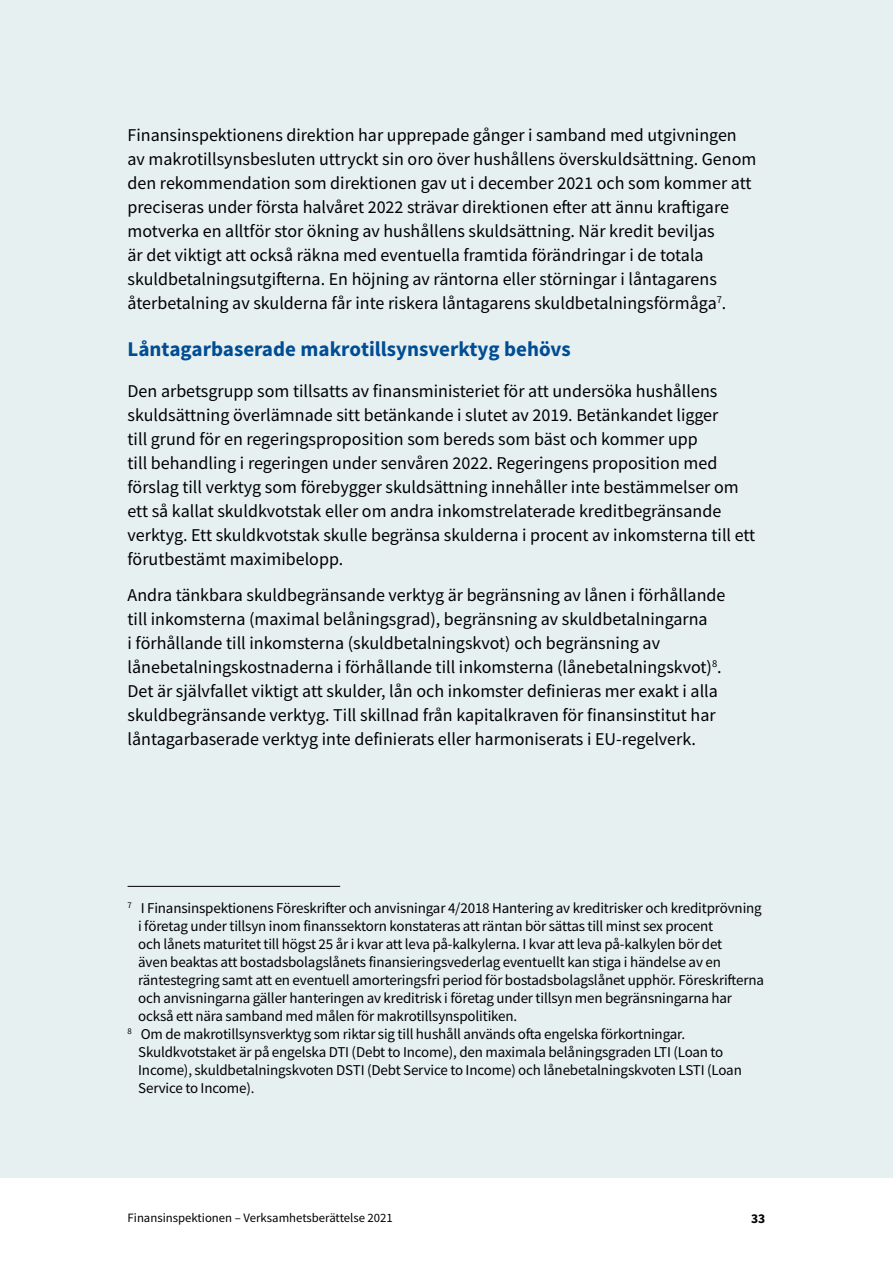
<style>
.page{position:relative;width:893px;height:1263px;background:#fff}
.page>*{position:absolute;margin:0;border:0;box-sizing:border-box;transform-origin:0 0}
.Otsikko_2{font:700 21px "Source Sans Pro";color:#004d93}
.Leipäteksti{font:18px/24px "Source Sans Pro";color:#000}
.ALAVIITE{font:15px/18px "Source Sans Pro";letter-spacing:-.01em;color:#000}
.t1{font:700 13.5px "Source Sans Pro";color:#000}
.t2{font:12.75px "Source Sans Pro";color:#000}
</style>
<div class="page">
<div style="left:0;top:0;width:893px;height:1178px;background:#e6f0f1"></div>
<hr style="left:128px;top:886px;width:212px;height:1px;background:#000">
<p class="Leipäteksti" style="left:128px;top:123px;width:630px">Finansinspektionens direktion har upprepade gånger i samband med utgivningen av makrotillsynsbesluten uttryckt sin oro över hushållens överskuldsättning. Genom den rekommendation som direktionen gav ut i december 2021 och som kommer att preciseras under första halvåret 2022 strävar direktionen efter att ännu kraftigare motverka en alltför stor ökning av hushållens skuldsättning. När kredit beviljas<br>är det viktigt att också räkna med eventuella framtida förändringar i de totala skuldbetalningsutgifterna. En höjning av räntorna eller störningar i låntagarens återbetalning av skulderna får inte riskera låntagarens skuldbetalningsförmåga<sup>7</sup>.</p>
<h2 class="Otsikko_2" style="left:128px;top:335px;width:445px">Låntagarbaserade makrotillsynsverktyg behövs</h2>
<p class="Leipäteksti" style="left:128px;top:378px;width:629px">Den arbetsgrupp som tillsatts av finansministeriet för att undersöka hushållens skuldsättning överlämnade sitt betänkande i slutet av 2019. Betänkandet ligger<br>till grund för en regeringsproposition som bereds som bäst och kommer upp<br>till behandling i regeringen under senvåren 2022. Regeringens proposition med förslag till verktyg som förebygger skuldsättning innehåller inte bestämmelser om ett så kallat skuldkvotstak eller om andra inkomstrelaterade kreditbegränsande verktyg. Ett skuldkvotstak skulle begränsa skulderna i procent av inkomsterna till ett förutbestämt maximibelopp.</p>
<p class="Leipäteksti" style="left:128px;top:583px;width:599px">Andra tänkbara skuldbegränsande verktyg är begränsning av lånen i förhållande till inkomsterna (maximal belåningsgrad), begränsning av skuldbetalningarna<br>i förhållande till inkomsterna (skuldbetalningskvot) och begränsning av lånebetalningskostnaderna i förhållande till inkomsterna (lånebetalningskvot)<sup>8</sup>.<br>Det är självfallet viktigt att skulder, lån och inkomster definieras mer exakt i alla skuldbegränsande verktyg. Till skillnad från kapitalkraven för finansinstitut har låntagarbaserade verktyg inte definierats eller harmoniserats i EU-regelverk.</p>
<p class="ALAVIITE" style="left:138px;top:899px;width:627px;text-indent:-11px"><sup>7</sup> I Finansinspektionens Föreskrifter och anvisningar 4/2018 Hantering av kreditrisker och kreditprövning i företag under tillsyn inom finanssektorn konstateras att räntan bör sättas till minst sex procent<br>och lånets maturitet till högst 25 år i kvar att leva på-kalkylerna. I kvar att leva på-kalkylen bör det<br>även beaktas att bostadsbolagslånets finansieringsvederlag eventuellt kan stiga i händelse av en räntestegring samt att en eventuell amorteringsfri period för bostadsbolagslånet upphör. Föreskrifterna och anvisningarna gäller hanteringen av kreditrisk i företag under tillsyn men begränsningarna har också ett nära samband med målen för makrotillsynspolitiken.</p>
<p class="ALAVIITE" style="left:138px;top:1025px;width:605px;text-indent:-11px"><sup>8</sup> Om de makrotillsynsverktyg som riktar sig till hushåll används ofta engelska förkortningar.<br>Skuldkvotstaket är på engelska DTI (Debt to Income), den maximala belåningsgraden LTI (Loan to Income), skuldbetalningskvoten DSTI (Debt Service to Income) och lånebetalningskvoten LSTI (Loan Service to Income).</p>
<p class="t2" style="left:128px;top:1209px;width:267px">Finansinspektionen – Verksamhetsberättelse 2021</p>
<p class="t1" style="left:751px;top:1209px;width:16px">33</p>
</div>
